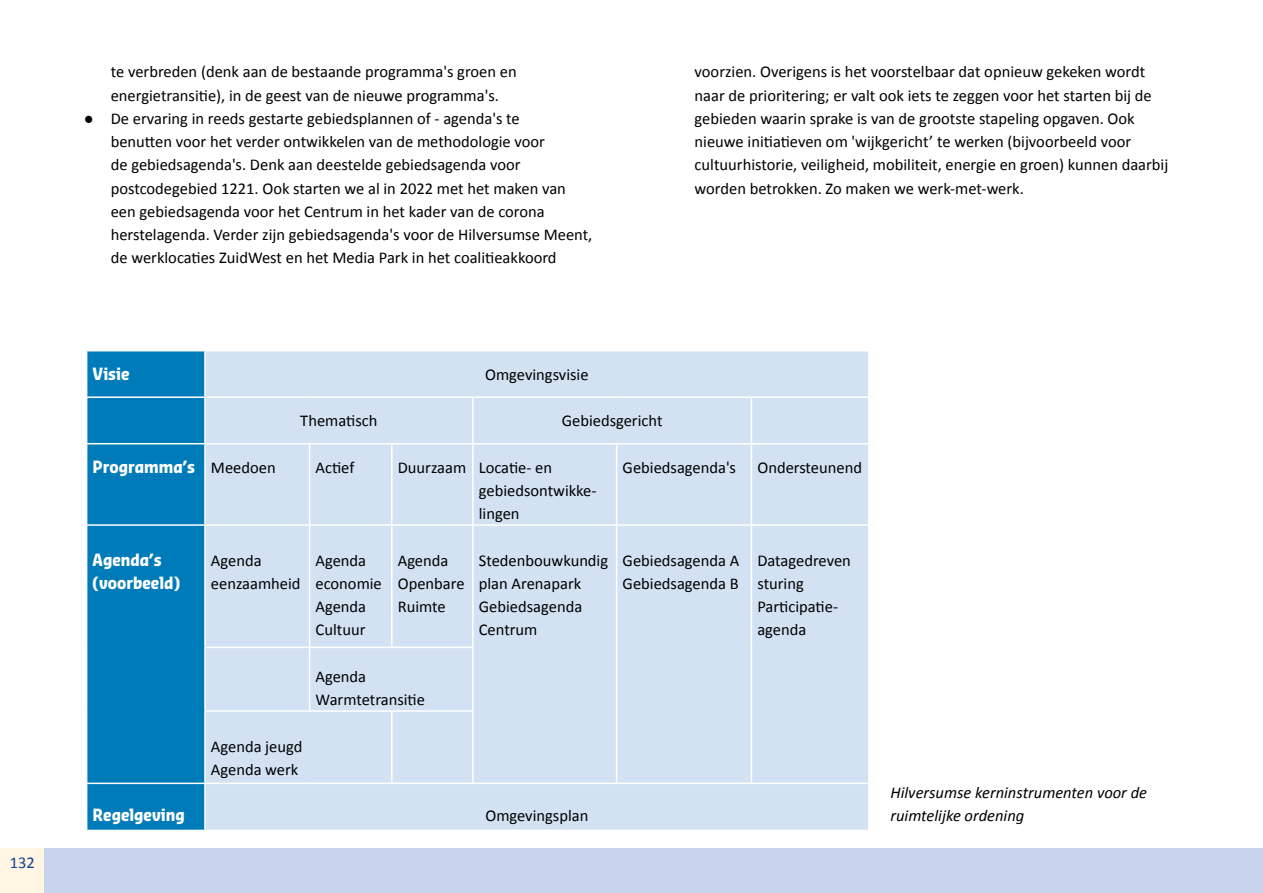
<style>
.page{position:relative;width:1263px;height:893px;background:#fff}
.page>*{position:absolute;margin:0;border:0;box-sizing:border-box;transform-origin:0 0}
.tabel_body{font:16.5px/23.2px "Calibri";color:#000}
.t1{font:italic 16.5px/23.2px "Calibri";color:#000}
.tabel_koprij{font:700 16.5px "Sansa Con Pro";color:#fff}
.t2{font:16.5px "Calibri";color:#134395}
</style>
<div class="page">
<div style="left:0;top:848px;width:45px;height:45px;background:#fff5e2"></div>
<div style="left:45px;top:848px;width:1218px;height:45px;background:#c7d3ea"></div>
<svg style="left:87px;top:351px;width:117px;height:479px;background:#0c81bd"></svg>
<div style="left:206px;top:351px;width:662px;height:479px;background:#d2e2f3"></div>
<hr style="left:309px;top:444px;width:1px;height:80px;background:#fff">
<hr style="left:391px;top:444px;width:1px;height:80px;background:#fff">
<hr style="left:472px;top:444px;width:2px;height:80px;background:#fff">
<hr style="left:616px;top:444px;width:1px;height:80px;background:#fff">
<hr style="left:751px;top:444px;width:1px;height:80px;background:#fff">
<hr style="left:309px;top:526px;width:1px;height:121px;background:#fff">
<hr style="left:391px;top:526px;width:1px;height:121px;background:#fff">
<hr style="left:751px;top:443px;width:119px;height:1px;background:#fff">
<hr style="left:86px;top:396px;width:119px;height:2px;background:#fff">
<hr style="left:86px;top:443px;width:119px;height:1px;background:#fff">
<hr style="left:751px;top:398px;width:1px;height:45px;background:#fff">
<hr style="left:473px;top:443px;width:144px;height:1px;background:#fff">
<hr style="left:617px;top:443px;width:134px;height:1px;background:#fff">
<hr style="left:472px;top:398px;width:2px;height:45px;background:#fff">
<hr style="left:205px;top:443px;width:105px;height:1px;background:#fff">
<hr style="left:310px;top:443px;width:82px;height:1px;background:#fff">
<hr style="left:392px;top:443px;width:81px;height:1px;background:#fff">
<hr style="left:205px;top:396px;width:105px;height:2px;background:#fff">
<hr style="left:310px;top:396px;width:82px;height:2px;background:#fff">
<hr style="left:392px;top:396px;width:81px;height:2px;background:#fff">
<hr style="left:473px;top:396px;width:144px;height:2px;background:#fff">
<hr style="left:617px;top:396px;width:134px;height:2px;background:#fff">
<hr style="left:751px;top:396px;width:119px;height:2px;background:#fff">
<hr style="left:205px;top:524px;width:105px;height:2px;background:#fff">
<hr style="left:310px;top:524px;width:82px;height:2px;background:#fff">
<hr style="left:392px;top:524px;width:81px;height:2px;background:#fff">
<hr style="left:204px;top:647px;width:106px;height:1px;background:#fff">
<hr style="left:204px;top:710px;width:106px;height:2px;background:#fff">
<hr style="left:391px;top:712px;width:1px;height:71px;background:#fff">
<hr style="left:310px;top:647px;width:82px;height:1px;background:#fff">
<hr style="left:309px;top:648px;width:1px;height:62px;background:#fff">
<hr style="left:392px;top:647px;width:82px;height:1px;background:#fff">
<hr style="left:310px;top:710px;width:82px;height:2px;background:#fff">
<hr style="left:392px;top:710px;width:82px;height:2px;background:#fff">
<hr style="left:473px;top:524px;width:144px;height:2px;background:#fff">
<hr style="left:472px;top:526px;width:2px;height:121px;background:#fff">
<hr style="left:472px;top:648px;width:2px;height:62px;background:#fff">
<hr style="left:472px;top:712px;width:2px;height:71px;background:#fff">
<hr style="left:617px;top:524px;width:134px;height:2px;background:#fff">
<hr style="left:616px;top:526px;width:1px;height:121px;background:#fff">
<hr style="left:616px;top:647px;width:1px;height:64px;background:#fff">
<hr style="left:616px;top:711px;width:1px;height:72px;background:#fff">
<hr style="left:751px;top:524px;width:119px;height:2px;background:#fff">
<hr style="left:751px;top:526px;width:1px;height:121px;background:#fff">
<hr style="left:751px;top:647px;width:1px;height:64px;background:#fff">
<hr style="left:751px;top:711px;width:1px;height:72px;background:#fff">
<hr style="left:86px;top:524px;width:119px;height:2px;background:#fff">
<hr style="left:86px;top:783px;width:119px;height:1px;background:#fff">
<hr style="left:205px;top:783px;width:105px;height:1px;background:#fff">
<hr style="left:310px;top:783px;width:82px;height:1px;background:#fff">
<hr style="left:392px;top:783px;width:81px;height:1px;background:#fff">
<hr style="left:473px;top:783px;width:144px;height:1px;background:#fff">
<hr style="left:617px;top:783px;width:134px;height:1px;background:#fff">
<hr style="left:751px;top:783px;width:119px;height:1px;background:#fff">
<p class="t2" style="left:10px;top:851px;width:27px">132</p>
<p class="tabel_body" style="left:111px;top:60px;width:407px">te verbreden (denk aan de bestaande programma's groen en energietransitie), in de geest van de nieuwe programma's.</p>
<p class="tabel_body" style="left:111px;top:106px;width:483px;text-indent:-27px">● De ervaring in reeds gestarte gebiedsplannen of - agenda's te<br>benutten voor het verder ontwikkelen van de methodologie voor<br>de gebiedsagenda's. Denk aan deestelde gebiedsagenda voor postcodegebied 1221. Ook starten we al in 2022 met het maken van een gebiedsagenda voor het Centrum in het kader van de corona herstelagenda. Verder zijn gebiedsagenda's voor de Hilversumse Meent, de werklocaties ZuidWest en het Media Park in het coalitieakkoord</p>
<p class="tabel_body" style="left:695px;top:60px;width:475px">voorzien. Overigens is het voorstelbaar dat opnieuw gekeken wordt naar de prioritering; er valt ook iets te zeggen voor het starten bij de gebieden waarin sprake is van de grootste stapeling opgaven. Ook nieuwe initiatieven om 'wijkgericht’ te werken (bijvoorbeeld voor cultuurhistorie, veiligheid, mobiliteit, energie en groen) kunnen daarbij worden betrokken. Zo maken we werk-met-werk.</p>
<p class="tabel_koprij" style="left:93px;top:362px;width:39px">Visie</p>
<p class="tabel_body" style="left:485px;top:362px;width:105px">Omgevingsvisie</p>
<p class="tabel_body" style="left:300px;top:408px;width:79px">Thematisch</p>
<p class="tabel_body" style="left:562px;top:408px;width:102px">Gebiedsgericht</p>
<p class="tabel_koprij" style="left:93px;top:455px;width:104px">Programma’s</p>
<p class="tabel_body" style="left:211px;top:455px;width:66px">Meedoen</p>
<p class="tabel_body" style="left:316px;top:455px;width:40px">Actief</p>
<p class="tabel_body" style="left:398px;top:455px;width:70px">Duurzaam</p>
<p class="tabel_body" style="left:479px;top:455px;width:119px">Locatie- en gebiedsontwikke-</p>
<p class="tabel_body" style="left:479px;top:501px;width:42px">lingen</p>
<p class="tabel_body" style="left:623px;top:455px;width:115px">Gebiedsagenda's</p>
<p class="tabel_body" style="left:757px;top:455px;width:106px">Ondersteunend</p>
<p class="tabel_koprij" style="left:93px;top:548px;width:70px">Agenda’s</p>
<p class="tabel_koprij" style="left:93px;top:572px;width:89px">(voorbeeld)</p>
<p class="tabel_body" style="left:211px;top:548px;width:91px">Agenda eenzaamheid</p>
<p class="tabel_body" style="left:316px;top:548px;width:68px">Agenda economie</p>
<p class="tabel_body" style="left:316px;top:594px;width:52px">Agenda<br>Cultuur</p>
<p class="tabel_body" style="left:398px;top:548px;width:68px">Agenda<br>Openbare<br>Ruimte</p>
<p class="tabel_body" style="left:479px;top:548px;width:131px">Stedenbouwkundig plan Arenapark</p>
<p class="tabel_body" style="left:479px;top:594px;width:105px">Gebiedsagenda<br>Centrum</p>
<p class="tabel_body" style="left:211px;top:734px;width:93px">Agenda jeugd</p>
<p class="tabel_body" style="left:211px;top:757px;width:89px">Agenda werk</p>
<p class="tabel_body" style="left:316px;top:664px;width:111px">Agenda<br>Warmtetransitie</p>
<p class="tabel_koprij" style="left:93px;top:804px;width:94px">Regelgeving</p>
<p class="tabel_body" style="left:485px;top:804px;width:104px">Omgevingsplan</p>
<p class="tabel_body" style="left:623px;top:548px;width:118px">Gebiedsagenda A</p>
<p class="tabel_body" style="left:623px;top:571px;width:118px">Gebiedsagenda B</p>
<p class="tabel_body" style="left:757px;top:548px;width:95px">Datagedreven sturing</p>
<p class="tabel_body" style="left:757px;top:594px;width:82px">Participatie&shy;agenda</p>
<p class="t1" style="left:890px;top:780px;width:258px">Hilversumse kerninstrumenten voor de ruimtelijke ordening</p>
</div>
